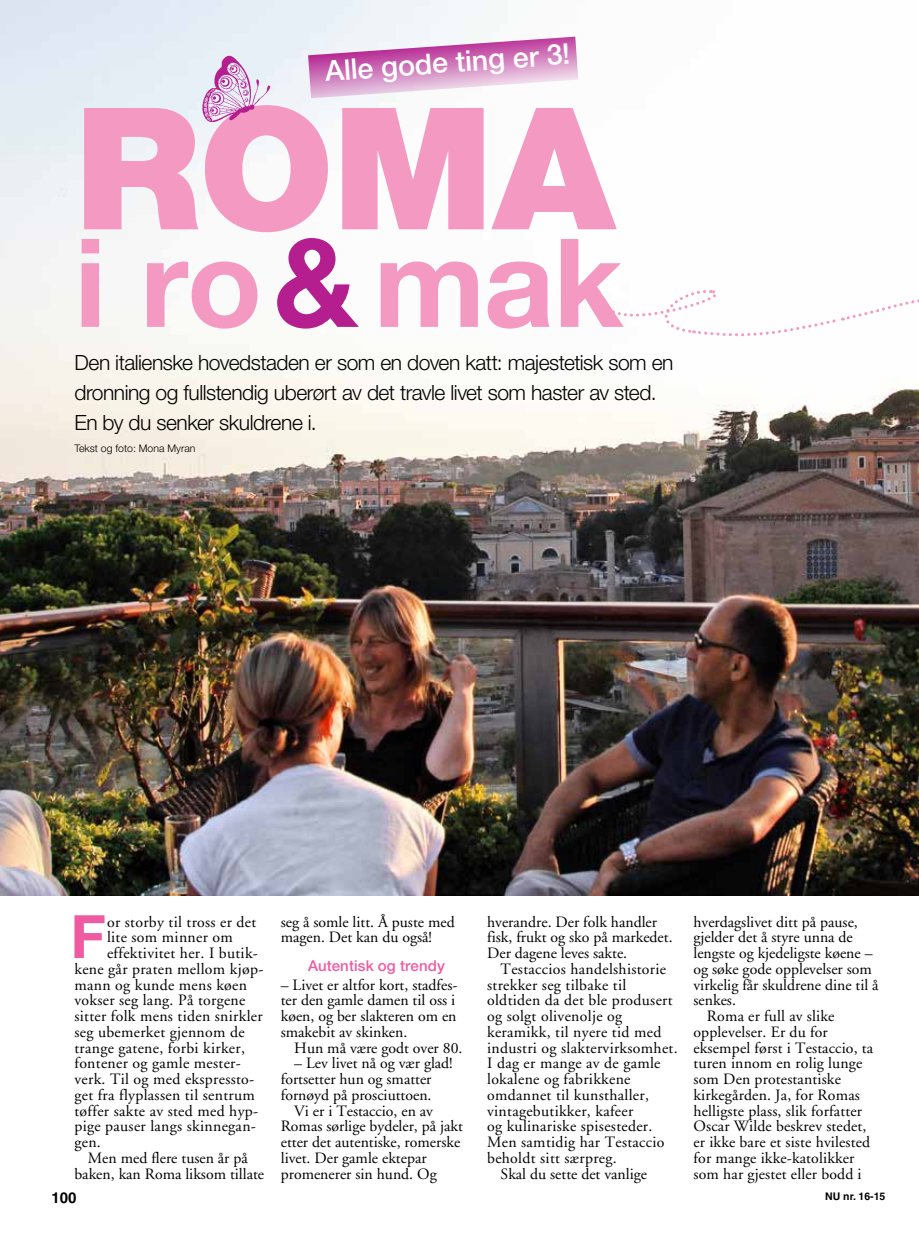
<style>
.page{position:relative;width:919px;height:1234px;background:#fff}
.page>*{position:absolute;margin:0;border:0;box-sizing:border-box;transform-origin:0 0}
.t1{font:900 169.8px "Helvetica Neue LT Std";color:#f49ac2}
.t2{font:700 123px "Helvetica Neue LT Std";color:#f49ac2}
.t3{font:700 59.85px "Helvetica Neue LT Std";color:#ef5ba1}
.t4{font:500 28.5px "Helvetica Neue LT Std";color:#fff}
.t5{font:300 21px/30px "Helvetica Neue LT Std";letter-spacing:-.025em;color:#000}
.t6{font:15.75px/15.8px "Adobe Garamond";letter-spacing:.01em;color:#000}
.t7{font:500 15px "Helvetica Neue LT Std";letter-spacing:.01em;color:#ef5ba1}
.t8{font:700 15px "Helvetica";color:#000}
.t9{font:300 10.5px "Helvetica Neue LT Std";color:#000}
.t10{font:700 10.5px "Helvetica";color:#000}
.s1{color:#b41e8e}
</style>
<div class="page">
<img style="left:0;top:0;width:918px;height:895px">
<svg style="left:608px;top:288px;width:311px;height:50px"></svg>
<img style="left:198px;top:53px;width:84px;height:75px">
<svg style="left:308px;top:37px;width:270px;height:61px"></svg>
<h3 class="t4" style="left:324px;top:54px;width:247px;rotate:-4deg">Alle gode ting er 3!</h3>
<h1 class="t1" style="left:74px;top:67px;width:542px">ROMA</h1>
<h2 class="t2" style="left:74px;top:207px;width:550px">i ro<span class="s1">&amp;</span>mak</h2>
<h3 class="t5" style="left:74px;top:347px;width:600px">Den italienske hovedstaden er som en doven katt: majestetisk som en dronning og fullstendig uberørt av det travle livet som haster av sted.<br>En by du senker skuldrene i.</h3>
<p class="t9" style="left:74px;top:442px;width:122px">Tekst og foto: Mona Myran</p>
<h3 class="t3" style="left:70px;top:899px;width:37px">F</h3>
<p class="t6" style="left:107px;top:913px;width:151px">or storby til tross er det</p>
<p class="t6" style="left:107px;top:929px;width:127px">lite som minner om</p>
<p class="t6" style="left:107px;top:945px;width:152px">effektivitet her. I butik-</p>
<p class="t6" style="left:74px;top:961px;width:190px">kene går praten mellom kjøp-</p>
<p class="t6" style="left:74px;top:976px;width:174px">mann og kunde mens køen</p>
<p class="t6" style="left:74px;top:992px;width:172px">vokser seg lang. På torgene</p>
<p class="t6" style="left:74px;top:1008px;width:190px">sitter folk mens tiden snirkler</p>
<p class="t6" style="left:74px;top:1024px;width:172px">seg ubemerket gjennom de</p>
<p class="t6" style="left:74px;top:1039px;width:172px">trange gatene, forbi kirker,</p>
<p class="t6" style="left:74px;top:1055px;width:168px">fontener og gamle mester-</p>
<p class="t6" style="left:74px;top:1071px;width:181px">verk. Til og med ekspressto-</p>
<p class="t6" style="left:74px;top:1087px;width:182px">get fra flyplassen til sentrum</p>
<p class="t6" style="left:74px;top:1102px;width:185px">tøffer sakte av sted med hyp-</p>
<p class="t6" style="left:74px;top:1118px;width:183px">pige pauser langs skinnegan-</p>
<p class="t6" style="left:74px;top:1134px;width:28px">gen.</p>
<p class="t6" style="left:88px;top:1150px;width:161px">Men med flere tusen år på</p>
<p class="t6" style="left:74px;top:1165px;width:191px">baken, kan Roma liksom tillate</p>
<p class="t6" style="left:281px;top:913px;width:175px">seg å somle litt. Å puste med magen. Det kan du også!</p>
<p class="t7" style="left:308px;top:956px;width:138px">Autentisk og trendy</p>
<p class="t6" style="left:281px;top:976px;width:178px">– Livet er altfor kort, stadfes&shy;ter den gamle damen til oss i køen, og ber slakteren om en smakebit av skinken.</p>
<p class="t6" style="left:294px;top:1039px;width:170px">Hun må være godt over 80.</p>
<p class="t6" style="left:281px;top:1055px;width:173px;text-indent:13px">– Lev livet nå og vær glad! fortsetter hun og smatter fornøyd på prosciuttoen.</p>
<p class="t6" style="left:281px;top:1102px;width:184px;text-indent:13px">Vi er i Testaccio, en av<br>Romas sørlige bydeler, på jakt etter det autentiske, romerske livet. Der gamle ektepar promenerer sin hund. Og</p>
<p class="t6" style="left:487px;top:913px;width:187px">hverandre. Der folk handler fisk, frukt og sko på markedet.<br>Der dagene leves sakte.</p>
<p class="t6" style="left:500px;top:961px;width:167px">Testaccios handelshistorie</p>
<p class="t6" style="left:487px;top:976px;width:141px">strekker seg tilbake til</p>
<p class="t6" style="left:487px;top:992px;width:187px">oldtiden da det ble produsert</p>
<p class="t6" style="left:487px;top:1008px;width:136px">og solgt olivenolje og</p>
<p class="t6" style="left:487px;top:1024px;width:176px">keramikk, til nyere tid med</p>
<p class="t6" style="left:487px;top:1039px;width:192px">industri og slaktervirksomhet.</p>
<p class="t6" style="left:487px;top:1055px;width:175px">I dag er mange av de gamle</p>
<p class="t6" style="left:487px;top:1071px;width:145px">lokalene og fabrikkene</p>
<p class="t6" style="left:487px;top:1087px;width:163px">omdannet til kunsthaller,</p>
<p class="t6" style="left:487px;top:1102px;width:148px">vintagebutikker, kafeer</p>
<p class="t6" style="left:487px;top:1118px;width:167px">og kulinariske spisesteder.</p>
<p class="t6" style="left:487px;top:1134px;width:179px">Men samtidig har Testaccio</p>
<p class="t6" style="left:487px;top:1150px;width:131px">beholdt sitt særpreg.</p>
<p class="t6" style="left:500px;top:1165px;width:148px">Skal du sette det vanlige</p>
<p class="t6" style="left:693px;top:913px;width:166px">hverdagslivet ditt på pause,</p>
<p class="t6" style="left:693px;top:929px;width:161px">gjelder det å styre unna de</p>
<p class="t6" style="left:693px;top:945px;width:181px">lengste og kjedeligste køene –</p>
<p class="t6" style="left:693px;top:961px;width:180px">og søke gode opplevelser som</p>
<p class="t6" style="left:693px;top:976px;width:187px">virkelig får skuldrene dine til å</p>
<p class="t6" style="left:693px;top:992px;width:44px">senkes.</p>
<p class="t6" style="left:707px;top:1008px;width:129px">Roma er full av slike</p>
<p class="t6" style="left:693px;top:1024px;width:136px">opplevelser. Er du for</p>
<p class="t6" style="left:693px;top:1039px;width:181px">eksempel først i Testaccio, ta</p>
<p class="t6" style="left:693px;top:1055px;width:170px">turen innom en rolig lunge</p>
<p class="t6" style="left:693px;top:1071px;width:149px">som Den protestantiske</p>
<p class="t6" style="left:693px;top:1087px;width:168px">kirkegården. Ja, for Romas</p>
<p class="t6" style="left:693px;top:1102px;width:170px">helligste plass, slik forfatter</p>
<p class="t6" style="left:693px;top:1118px;width:174px">Oscar Wilde beskrev stedet,</p>
<p class="t6" style="left:693px;top:1134px;width:178px">er ikke bare et siste hvilested</p>
<p class="t6" style="left:693px;top:1150px;width:162px">for mange ikke-katolikker</p>
<p class="t6" style="left:693px;top:1165px;width:170px">som har gjestet eller bodd i</p>
<p class="t8" style="left:52px;top:1188px;width:27px">100</p>
<p class="t10" style="left:825px;top:1189px;width:62px">NU nr. 16-15</p>
</div>
